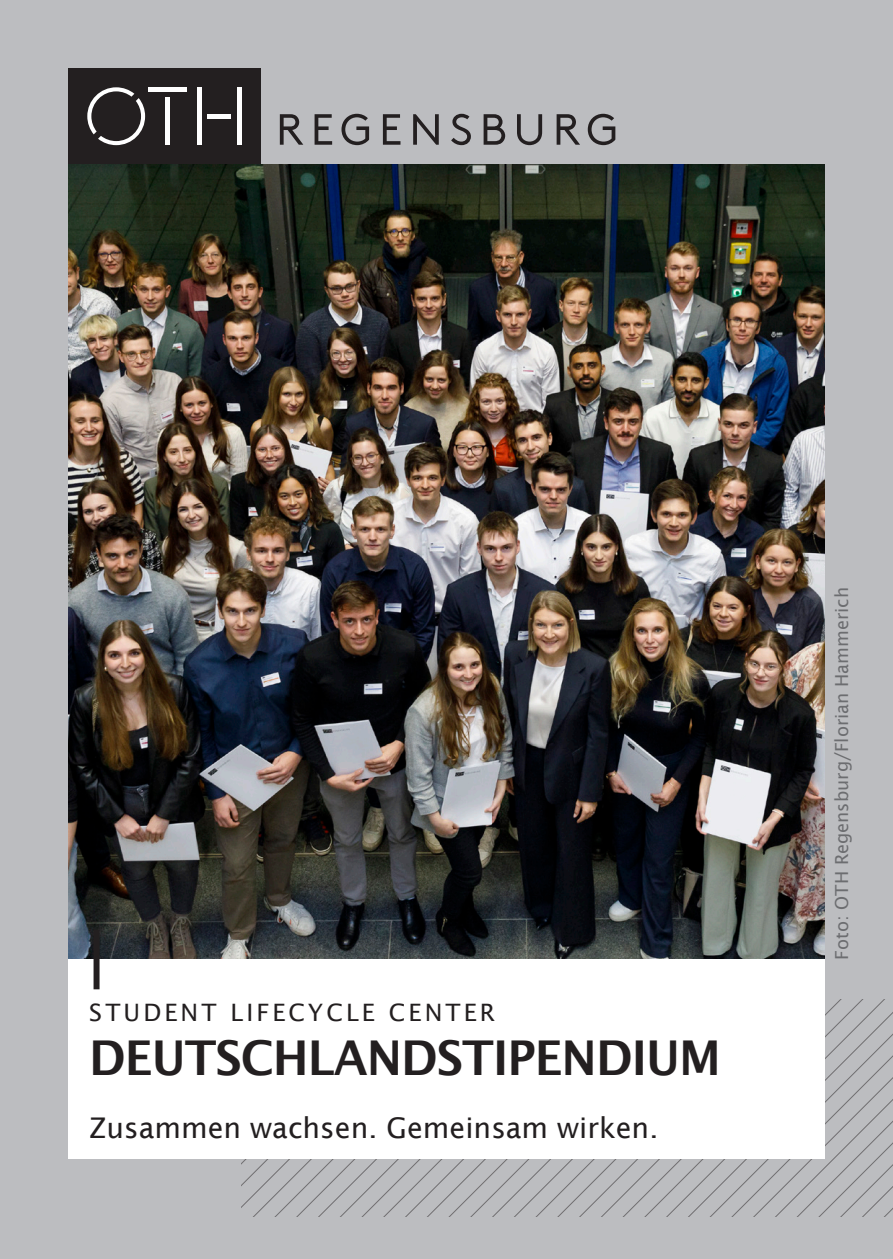
<style>
.page{position:relative;width:893px;height:1259px;background:#bcbdc0}
.page>*{position:absolute;margin:0;border:0;box-sizing:border-box;transform-origin:0 0}
.t1{font:600 48px "Lucida Sans";letter-spacing:-.02em;color:#231f20;scale:.96 1}
.t2{font:28.5px "Lucida Sans";color:#231f20}
.t3{font:24px "Lucida Sans";letter-spacing:.13em;color:#231f20}
.Fließtext_100pt{font:18px "Lucida Sans";color:#6c6d70}
</style>
<div class="page">
<div style="left:68px;top:68px;width:193px;height:96px;background:#231f20"></div>
<hr style="left:149px;top:87px;width:38px;height:4px;background:#fff">
<hr style="left:166px;top:97px;width:4px;height:48px;background:#fff">
<hr style="left:207px;top:114px;width:24px;height:4px;background:#fff">
<hr style="left:197px;top:87px;width:4px;height:58px;background:#fff">
<hr style="left:237px;top:87px;width:4px;height:58px;background:#fff">
<svg style="left:87px;top:87px;width:58px;height:58px"></svg>
<svg style="left:280px;top:114px;width:23px;height:31px"></svg>
<svg style="left:315px;top:114px;width:17px;height:31px"></svg>
<svg style="left:341px;top:114px;width:28px;height:31px"></svg>
<svg style="left:383px;top:114px;width:17px;height:31px"></svg>
<svg style="left:413px;top:114px;width:26px;height:31px"></svg>
<svg style="left:451px;top:114px;width:20px;height:31px"></svg>
<svg style="left:484px;top:114px;width:21px;height:31px"></svg>
<svg style="left:517px;top:114px;width:25px;height:31px"></svg>
<svg style="left:557px;top:114px;width:23px;height:31px"></svg>
<svg style="left:588px;top:114px;width:27px;height:31px"></svg>
<svg style="left:844px;top:999px;width:49px;height:217px"></svg>
<svg style="left:242px;top:999px;width:602px;height:217px"></svg>
<img style="left:68px;top:164px;width:757px;height:795px">
<div style="left:68px;top:959px;width:757px;height:200px;background:#fff"></div>
<div style="left:94px;top:929px;width:6px;height:60px;background:#231f20"></div>
<p class="t3" style="left:89px;top:998px;width:407px">STUDENT LIFECYCLE CENTER</p>
<p class="t1" style="left:89px;top:1030px;width:659px">DEUTSCHLANDSTIPENDIUM</p>
<p class="t2" style="left:89px;top:1111px;width:571px">Zusammen wachsen. Gemeinsam wirken.</p>
<p class="Fließtext_100pt" style="left:831px;top:959px;width:374px;rotate:-90deg">Foto: OTH Regensburg/Florian Hammerich</p>
</div>
